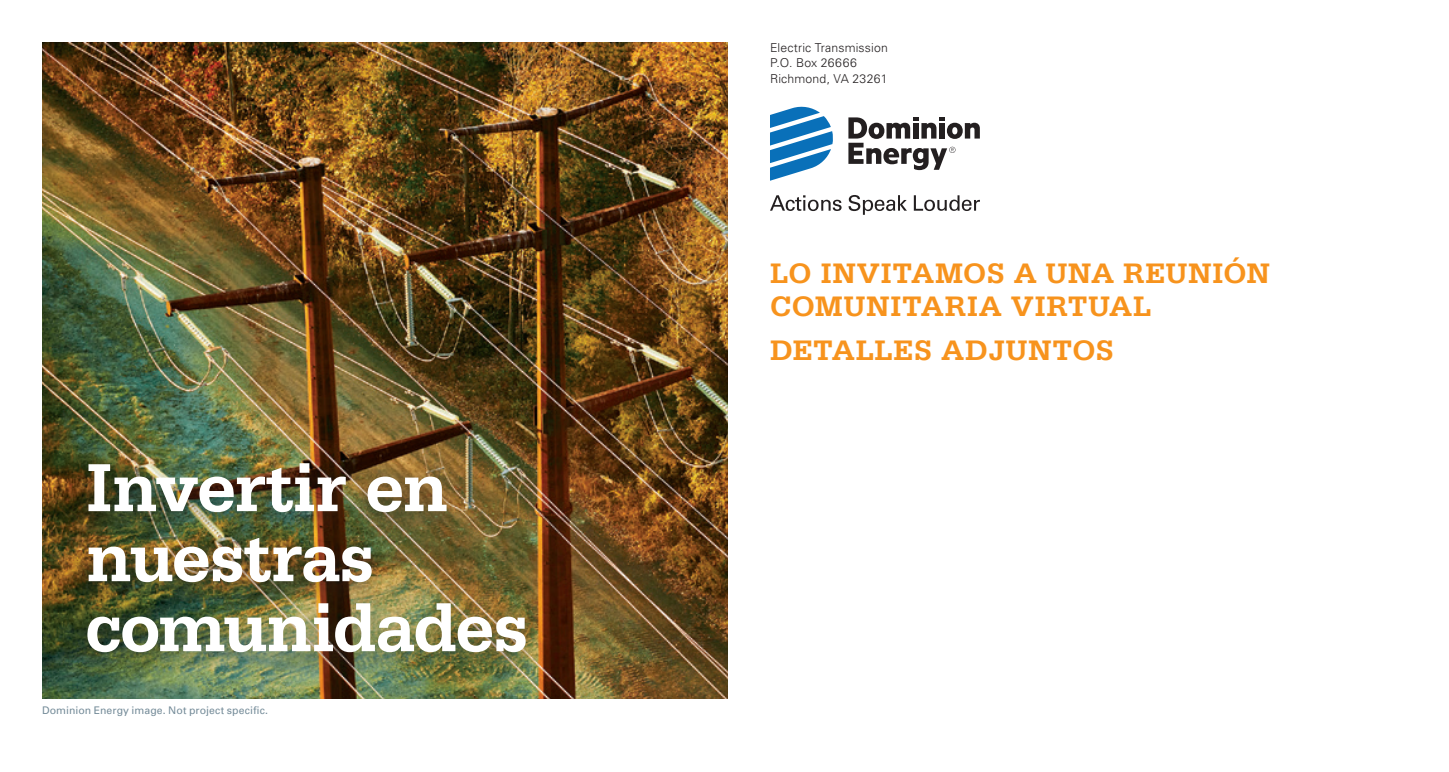
<style>
.page{position:relative;width:1449px;height:772px;background:#fff}
.page>*{position:absolute;margin:0;border:0;box-sizing:border-box;transform-origin:0 0}
.t1{font:700 71.75px "Serifa";letter-spacing:-.025em;color:#fff}
.t2{font:700 29.75px/33.2px "Serifa";letter-spacing:.02em;color:#f7931d}
.t3{font:300 12.25px "Univers";letter-spacing:.015em;color:#231f20}
.t4{font:300 12.25px "Univers";letter-spacing:.035em;color:#231f20}
.t5{font:10.5px "Univers";letter-spacing:.01em;color:#758c99}
</style>
<div class="page">
<img style="left:42px;top:42px;width:686px;height:656px">
<div style="left:67px;top:453px;width:476px;height:227px;background:#231f20;opacity:.44"></div>
<svg style="left:770px;top:106px;width:63px;height:75px"></svg>
<svg style="left:848px;top:117px;width:132px;height:53px"></svg>
<svg style="left:770px;top:195px;width:72px;height:16px"></svg>
<svg style="left:849px;top:195px;width:58px;height:20px"></svg>
<svg style="left:914px;top:195px;width:66px;height:16px"></svg>
<p class="t1" style="left:85px;top:445px;width:366px">Invertir en</p>
<p class="t1" style="left:85px;top:515px;width:291px">nuestras</p>
<p class="t1" style="left:85px;top:585px;width:445px">comunidades</p>
<p class="t5" style="left:42px;top:703px;width:228px">Dominion Energy image. Not project specific.</p>
<p class="t3" style="left:770px;top:40px;width:119px">Electric Transmission</p>
<p class="t4" style="left:770px;top:56px;width:88px">P.O. Box 26666</p>
<p class="t3" style="left:770px;top:71px;width:119px">Richmond, VA 23261</p>
<p class="t2" style="left:770px;top:256px;width:502px">LO INVITAMOS A UNA REUNIÓN<br>COMUNITARIA VIRTUAL</p>
<p class="t2" style="left:770px;top:333px;width:346px">DETALLES ADJUNTOS</p>
</div>
